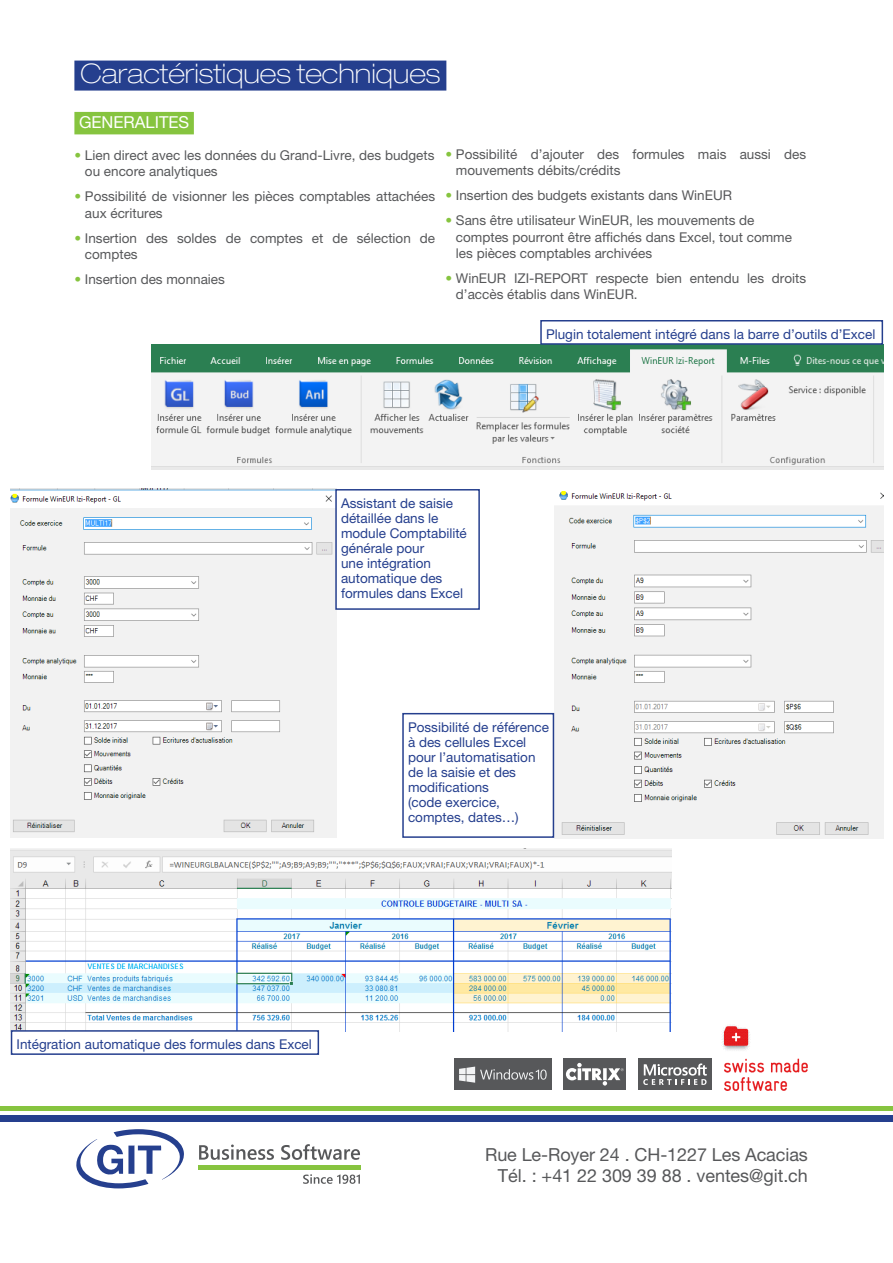
<style>
.page{position:relative;width:893px;height:1263px;background:#fff}
.page>*{position:absolute;margin:0;border:0;box-sizing:border-box;transform-origin:0 0}
.t1{font:100 expanded 27px "Helvetica Neue LT Pro";color:#fff}
.t2{font:18px "Helvetica Neue LT Pro";letter-spacing:-.005em;color:#57585a}
.t3{font:16.5px "Helvetica Neue LT Pro";color:#fff}
.t4{font:13.5px/16.2px "Helvetica Neue LT Pro";color:#57585a}
.t5{font:13.5px/15px "Helvetica Neue LT Pro";color:#253f8e}
.s1{color:#86c43f}
</style>
<div class="page">
<div style="left:74px;top:112px;width:120px;height:22px;background:#86c43f"></div>
<div style="left:74px;top:61px;width:372px;height:30px;background:#253f8e"></div>
<svg style="left:303px;top:1174px;width:57px;height:10px"></svg>
<hr style="left:198px;top:1166px;width:163px;height:4px;background:#87c43f">
<svg style="left:199px;top:1144px;width:75px;height:16px"></svg>
<svg style="left:281px;top:1144px;width:79px;height:16px"></svg>
<svg style="left:76px;top:1129px;width:108px;height:59px"></svg>
<hr style="left:0;top:1107px;width:893px;height:4px;background:#86c43f">
<div style="left:0;top:1115px;width:893px;height:6px;background:#253f8e"></div>
<div style="left:563px;top:1058px;width:63px;height:32px;background:#57585a"></div>
<svg style="left:566px;top:1063px;width:58px;height:23px"></svg>
<div style="left:638px;top:1058px;width:74px;height:32px;background:#57585a"></div>
<svg style="left:643px;top:1063px;width:64px;height:22px"></svg>
<img style="left:722px;top:1025px;width:85px;height:65px">
<div style="left:455px;top:1058px;width:97px;height:32px;background:#57585a"></div>
<svg style="left:459px;top:1066px;width:88px;height:17px"></svg>
<img style="left:151px;top:345px;width:732px;height:124px">
<div style="left:540px;top:320px;width:343px;height:25px;border:2px solid #253f8e"></div>
<img style="left:11px;top:489px;width:326px;height:348px">
<img style="left:554px;top:491px;width:329px;height:347px">
<div style="left:335px;top:489px;width:145px;height:121px;border:2px solid #253f8e"></div>
<div style="left:402px;top:713px;width:152px;height:125px;border:2px solid #253f8e"></div>
<img style="left:11px;top:848px;width:661px;height:183px">
<div style="left:11px;top:1030px;width:308px;height:25px;border:2px solid #253f8e"></div>
<p class="t1" style="left:80px;top:57px;width:361px">Caractéristiques techniques</p>
<p class="t3" style="left:79px;top:112px;width:112px">GENERALITES</p>
<p class="t4" style="left:85px;top:147px;width:351px;text-indent:-11px"><span class="s1">•</span> Lien direct avec les données du Grand-Livre, des budgets ou encore analytiques</p>
<p class="t4" style="left:85px;top:188px;width:352px;text-indent:-11px"><span class="s1">•</span> Possibilité de visionner les pièces comptables attachées aux écritures</p>
<p class="t4" style="left:85px;top:230px;width:352px;text-indent:-11px"><span class="s1">•</span> Insertion des soldes de comptes et de sélection de comptes</p>
<p class="t4" style="left:74px;top:271px;width:152px"><span class="s1">•</span> Insertion des monnaies</p>
<p class="t4" style="left:456px;top:146px;width:352px;text-indent:-11px"><span class="s1">•</span> Possibilité d’ajouter des formules mais aussi des mouvements débits/crédits</p>
<p class="t4" style="left:445px;top:187px;width:288px"><span class="s1">•</span> Insertion des budgets existants dans WinEUR</p>
<p class="t4" style="left:456px;top:212px;width:338px;text-indent:-11px"><span class="s1">•</span> Sans être utilisateur WinEUR, les mouvements de comptes pourront être affichés dans Excel, tout comme les pièces comptables archivées</p>
<p class="t4" style="left:456px;top:270px;width:352px;text-indent:-11px"><span class="s1">•</span> WinEUR IZI-REPORT respecte bien entendu les droits d’accès établis dans WinEUR.</p>
<p class="t5" style="left:546px;top:326px;width:331px">Plugin totalement intégré dans la barre d’outils d’Excel</p>
<p class="t5" style="left:341px;top:495px;width:127px">Assistant de saisie détaillée dans le module Comptabilité générale pour<br>une intégration automatique des formules dans Excel</p>
<p class="t5" style="left:17px;top:1036px;width:297px">Intégration automatique des formules dans Excel</p>
<p class="t5" style="left:408px;top:719px;width:142px">Possibilité de référence à des cellules Excel pour l’automatisation de la saisie et des modifications</p>
<p class="t5" style="left:408px;top:794px;width:112px">(code exercice, comptes, dates…)</p>
<p class="t2" style="left:485px;top:1144px;width:324px">Rue Le-Royer 24 . CH-1227 Les Acacias</p>
<p class="t2" style="left:498px;top:1165px;width:311px">Tél. : +41 22 309 39 88 . ventes@git.ch</p>
</div>
